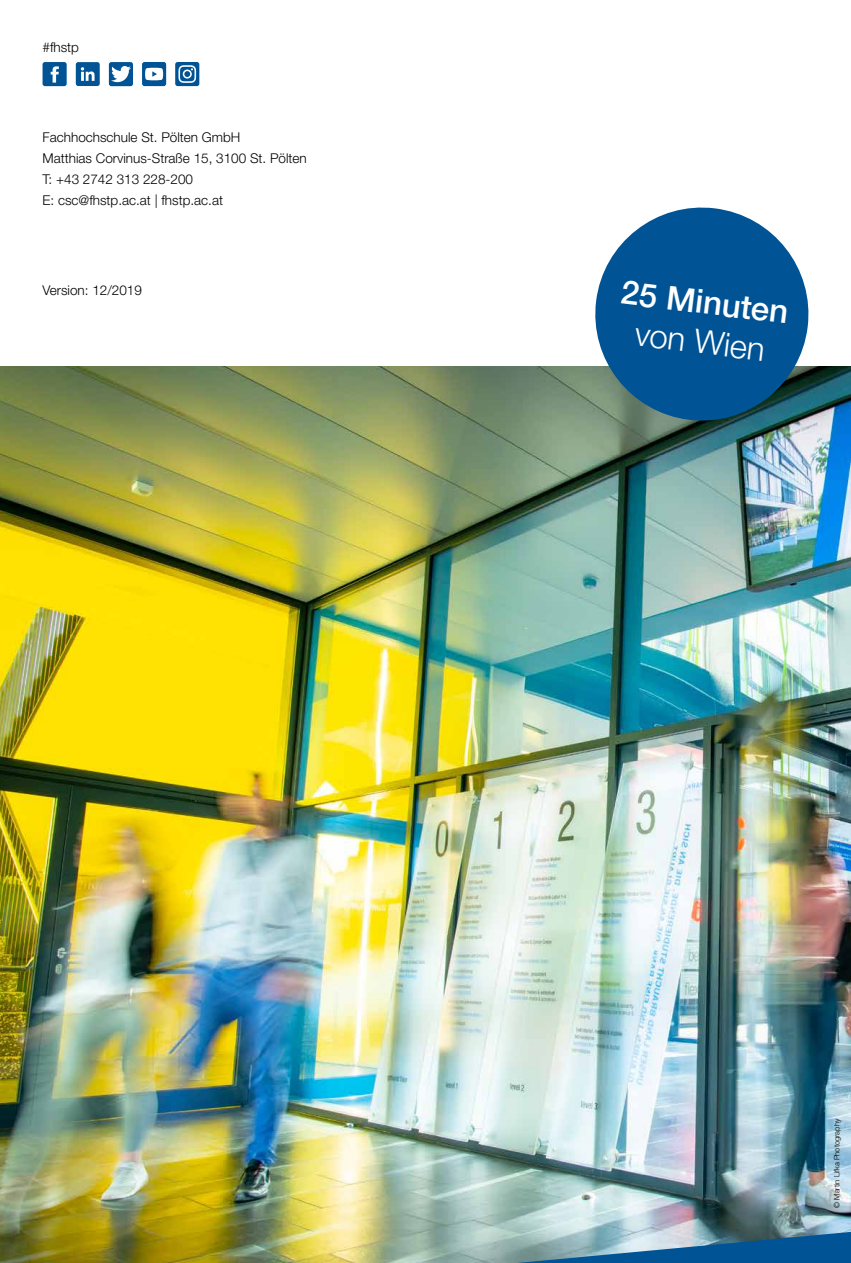
<style>
.page{position:relative;width:851px;height:1263px;background:#fff}
.page>*{position:absolute;margin:0;border:0;box-sizing:border-box;transform-origin:0 0}
.t1{font:500 33px "Helvetica Neue LT Pro";color:#fff}
.t2{font:300 33px "Helvetica Neue LT Pro";color:#fff}
.t3{font:300 13.5px/21px "Helvetica Neue LT Pro";color:#000}
.t4{font:300 7.5px "Helvetica Neue LT Pro";color:#000}
</style>
<div class="page">
<img style="left:0;top:367px;width:850px;height:896px">
<svg style="left:43px;top:62px;width:24px;height:24px"></svg>
<svg style="left:76px;top:62px;width:24px;height:24px"></svg>
<svg style="left:109px;top:62px;width:24px;height:24px"></svg>
<svg style="left:175px;top:62px;width:24px;height:24px"></svg>
<svg style="left:142px;top:62px;width:24px;height:24px"></svg>
<svg style="left:517px;top:1232px;width:333px;height:31px;background:#4a83a6"></svg>
<svg style="left:589px;top:207px;width:225px;height:220px;background:#30719f"></svg>
<p class="t3" style="left:43px;top:37px;width:38px">#fhstp</p>
<p class="t3" style="left:43px;top:126px;width:266px">Fachhochschule St. Pölten GmbH<br>Matthias Corvinus-Straße 15, 3100 St. Pölten T: +43 2742 313 228-200<br>E: csc@fhstp.ac.at | fhstp.ac.at</p>
<p class="t3" style="left:43px;top:279px;width:101px">Version: 12/2019</p>
<h1 class="t1" style="left:623px;top:272px;width:170px;rotate:7deg">25 Minuten</h1>
<h1 class="t2" style="left:637px;top:313px;width:132px;rotate:7deg">von Wien</h1>
<p class="t4" style="left:831px;top:1208px;width:90px;rotate:-90deg">© Martin Lifka Photography</p>
</div>
